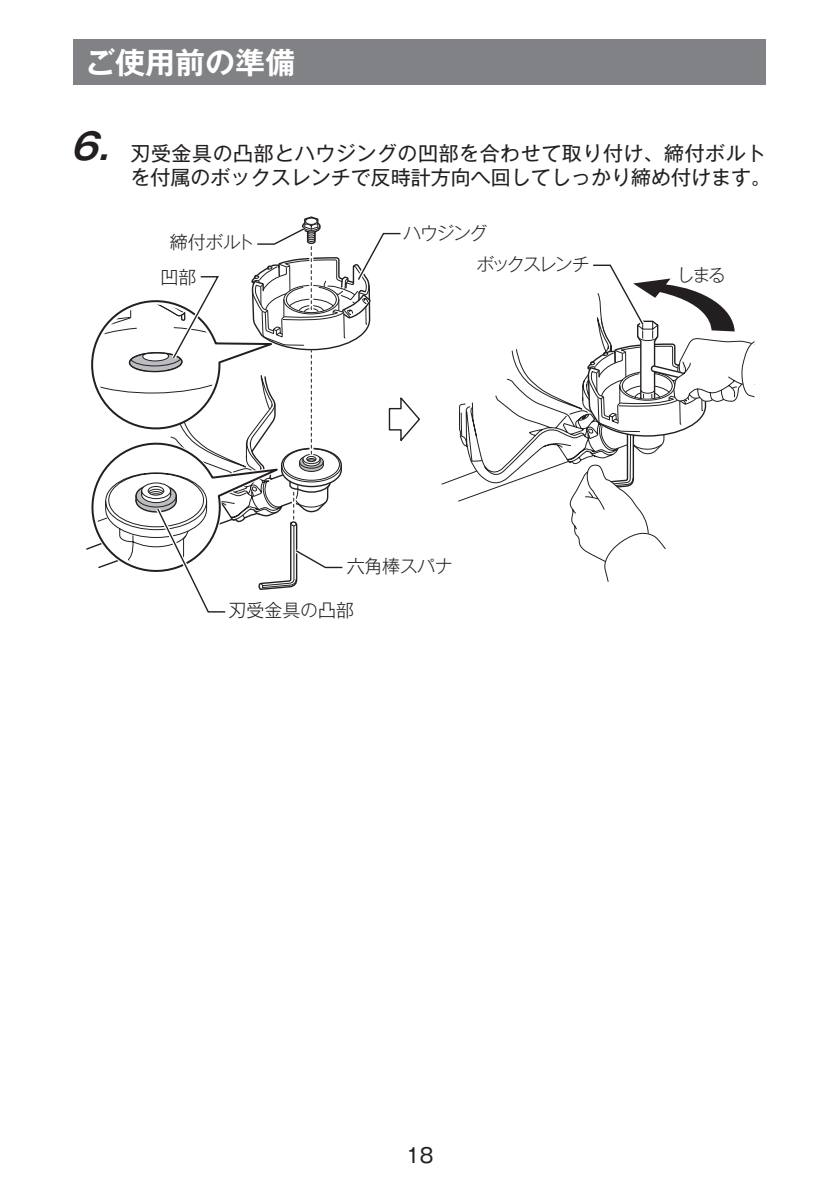
<style>
.page{position:relative;width:840px;height:1191px;background:#fff}
.page>*{position:absolute;margin:0;border:0;box-sizing:border-box;transform-origin:0 0}
.t1{font:700 30px "Gothic MB101 Pro De";color:#fff}
.t2{font:20px/24px "Gothic MB101 Pro";color:#231f20;text-align:right}
.t3{font:18px "Gothic MB101 Pro Light 90 msp RKSJ H";letter-spacing:-.04em;color:#231f20}
.t4{font:18px/31.2px "Gothic MB101 Pro Light 90 msp RKSJ H";letter-spacing:-.095em;color:#231f20}
.t5{font:18px "Gothic MB101 Pro Light 90 msp RKSJ H";color:#231f20}
.s1{font-family:"Gothic MB101 Pro De";font-weight:700;font-style:italic;font-size:36px}
</style>
<div class="page">
<div style="left:74px;top:40px;width:691px;height:45px;background:#808285"></div>
<svg style="left:441px;top:349px;width:128px;height:153px"></svg>
<svg style="left:569px;top:264px;width:185px;height:318px"></svg>
<svg style="left:86px;top:216px;width:334px;height:397px"></svg>
<h1 class="t1" style="left:85px;top:38px;width:212px">ご使用前の準備</h1>
<p class="t2" style="left:70px;top:138px;width:702px"><span class="s1">6.</span> 刃受金具の凸部とハウジングの凹部を合わせて取り付け、締付ボルトを付属のボックスレンチで反時計方向へ回してしっかり締め付けます。</p>
<p class="t3" style="left:170px;top:228px;width:86px">締付ボルト</p>
<p class="t3" style="left:160px;top:262px;width:37px">凹部</p>
<p class="t4" style="left:476px;top:215px;width:115px;text-indent:-73px">ハウジング<br>ボックスレンチ</p>
<p class="t3" style="left:676px;top:260px;width:51px">しまる</p>
<p class="t3" style="left:347px;top:551px;width:107px">六角棒スパナ</p>
<p class="t5" style="left:228px;top:595px;width:127px">刃受金具の凸部</p>
<p class="t2" style="left:406px;top:1140px;width:29px">18</p>
</div>
